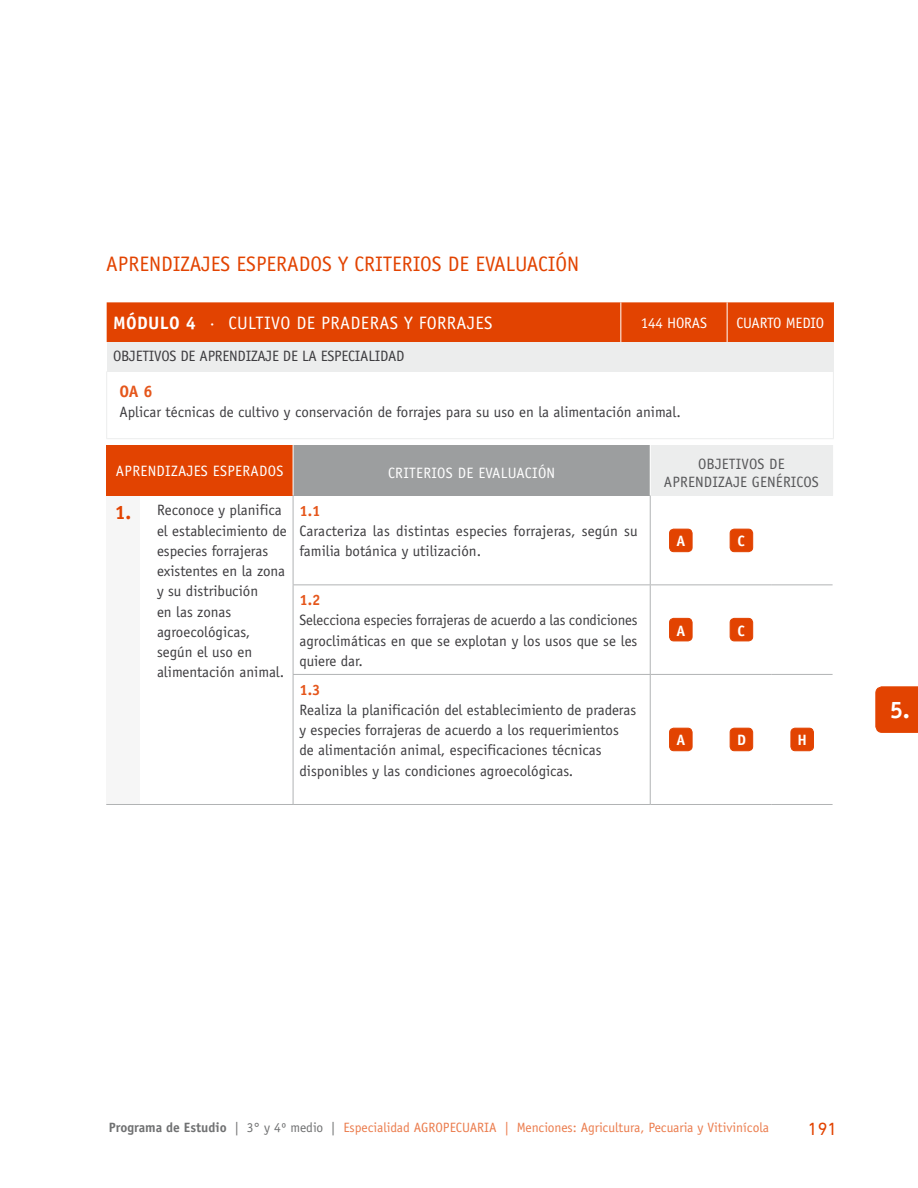
<style>
.page{position:relative;width:918px;height:1188px;background:#fff}
.page>*{position:absolute;margin:0;border:0;box-sizing:border-box;transform-origin:0 0}
.t1{font:700 24px "Officina Sans";color:#fff}
.t2{font:21px "Officina Sans";color:#e24301}
.t3{font:18px "Officina Sans";letter-spacing:.02em;color:#fff}
.t4{font:18px "DIN Next LT Pro";color:#e24301}
.t5{font:700 16.5px "Officina Sans";color:#e5561b}
.t6{font:15px/20.2px "Officina Sans";color:#3e3d40}
.t7{font:15px "Officina Sans";letter-spacing:.02em;color:#fff}
.t8{font:15px "Officina Sans";letter-spacing:.01em;color:#58585a}
.t9{font:700 15px "Officina Sans";color:#e5561b}
.t10{font:700 15px "Officina Sans";color:#fff}
.t11{font:13.5px "Officina Sans";color:#eb7c4d}
.s1{font-weight:700}
.s2{font-weight:700;font-size:19.5px;color:#e24301}
.s3{font-weight:700;color:#707172}
.s4{color:#707172}
</style>
<div class="page">
<svg style="left:875px;top:686px;width:43px;height:47px;background:#e24707"></svg>
<div style="left:107px;top:302px;width:726px;height:40px;background:#e24301"></div>
<div style="left:107px;top:342px;width:726px;height:29px;background:#eceded"></div>
<hr style="left:833px;top:371px;width:1px;height:67px;background:#eceded">
<hr style="left:106px;top:371px;width:1px;height:67px;background:#eceded">
<hr style="left:106px;top:438px;width:515px;height:1px;background:#eceded">
<hr style="left:621px;top:438px;width:106px;height:1px;background:#eceded">
<hr style="left:727px;top:438px;width:107px;height:1px;background:#eceded">
<hr style="left:833px;top:302px;width:1px;height:40px;background:#e24301">
<hr style="left:727px;top:302px;width:1px;height:40px;background:#fff">
<hr style="left:620px;top:302px;width:1px;height:40px;background:#fff">
<div style="left:106px;top:445px;width:187px;height:51px;background:#e24301"></div>
<div style="left:293px;top:445px;width:357px;height:51px;background:#9c9e9f"></div>
<div style="left:650px;top:445px;width:183px;height:51px;background:#eceded"></div>
<div style="left:106px;top:496px;width:34px;height:308px;background:#f6f6f6"></div>
<hr style="left:650px;top:445px;width:1px;height:51px;background:#fff">
<hr style="left:293px;top:445px;width:1px;height:51px;background:#fff">
<hr style="left:650px;top:675px;width:1px;height:129px;background:#b1b3b4">
<hr style="left:772px;top:674px;width:61px;height:1px;background:#b1b3b4">
<hr style="left:772px;top:804px;width:61px;height:1px;background:#b1b3b4">
<hr style="left:293px;top:584px;width:357px;height:1px;background:#b1b3b4">
<hr style="left:650px;top:674px;width:61px;height:1px;background:#b1b3b4">
<hr style="left:711px;top:674px;width:61px;height:1px;background:#b1b3b4">
<hr style="left:650px;top:804px;width:61px;height:1px;background:#b1b3b4">
<hr style="left:711px;top:804px;width:61px;height:1px;background:#b1b3b4">
<hr style="left:293px;top:674px;width:357px;height:1px;background:#b1b3b4">
<hr style="left:293px;top:804px;width:357px;height:1px;background:#b1b3b4">
<hr style="left:650px;top:584px;width:61px;height:1px;background:#b1b3b4">
<hr style="left:711px;top:584px;width:61px;height:1px;background:#b1b3b4">
<hr style="left:772px;top:584px;width:61px;height:1px;background:#b1b3b4">
<hr style="left:293px;top:496px;width:1px;height:88px;background:#b1b3b4">
<hr style="left:293px;top:585px;width:1px;height:89px;background:#b1b3b4">
<hr style="left:293px;top:675px;width:1px;height:129px;background:#b1b3b4">
<hr style="left:140px;top:804px;width:153px;height:1px;background:#b1b3b4">
<hr style="left:650px;top:496px;width:1px;height:88px;background:#b1b3b4">
<hr style="left:650px;top:585px;width:1px;height:89px;background:#b1b3b4">
<hr style="left:106px;top:804px;width:34px;height:1px;background:#b1b3b4">
<div style="left:670px;top:529px;width:22px;height:23px;background:#e24301;border-radius:4px"></div>
<div style="left:669px;top:529px;width:23px;height:23px;border:1px solid #e24301;border-radius:4px"></div>
<div style="left:730px;top:529px;width:23px;height:23px;background:#e24301;border-radius:4px"></div>
<div style="left:730px;top:529px;width:23px;height:23px;border:1px solid #e24301;border-radius:4px"></div>
<div style="left:670px;top:618px;width:22px;height:23px;background:#e24301;border-radius:4px"></div>
<div style="left:669px;top:618px;width:23px;height:23px;border:1px solid #e24301;border-radius:4px"></div>
<div style="left:730px;top:618px;width:23px;height:23px;background:#e24301;border-radius:4px"></div>
<div style="left:730px;top:618px;width:23px;height:23px;border:1px solid #e24301;border-radius:4px"></div>
<div style="left:670px;top:728px;width:22px;height:23px;background:#e24301;border-radius:4px"></div>
<div style="left:669px;top:728px;width:23px;height:23px;border:1px solid #e24301;border-radius:4px"></div>
<div style="left:730px;top:728px;width:23px;height:23px;background:#e24301;border-radius:4px"></div>
<div style="left:730px;top:728px;width:23px;height:23px;border:1px solid #e24301;border-radius:4px"></div>
<div style="left:791px;top:728px;width:22px;height:23px;background:#e24301;border-radius:4px"></div>
<div style="left:791px;top:728px;width:23px;height:23px;border:1px solid #e24301;border-radius:4px"></div>
<h2 class="t2" style="left:106px;top:251px;width:475px">APRENDIZAJES ESPERADOS Y CRITERIOS DE EVALUACIÓN</h2>
<p class="t3" style="left:113px;top:313px;width:381px"><span class="s1">MóDULO 4</span> · CULTIVO DE PRADERAS Y FORRAJES</p>
<p class="t7" style="left:641px;top:314px;width:44px">144 Horas</p>
<p class="t7" style="left:736px;top:314px;width:16px">Cuarto</p>
<p class="t7" style="left:786px;top:314px;width:38px">Medio</p>
<p class="t6" style="left:113px;top:346px;width:9px">objet</p>
<p class="t6" style="left:149px;top:346px;width:14px">ivos</p>
<p class="t6" style="left:181px;top:346px;width:36px">de Aprend</p>
<p class="t6" style="left:246px;top:346px;width:14px">izaje</p>
<p class="t6" style="left:283px;top:346px;width:46px">de la espec</p>
<p class="t6" style="left:355px;top:346px;width:34px">ialidad</p>
<p class="t5" style="left:119px;top:381px;width:35px">OA 6</p>
<p class="t6" style="left:119px;top:402px;width:563px">Aplicar técnicas de cultivo y conservación de forrajes para su uso en la alimentación animal.</p>
<p class="t7" style="left:116px;top:462px;width:18px">Aprend</p>
<p class="t7" style="left:165px;top:462px;width:15px">izajes</p>
<p class="t7" style="left:213px;top:462px;width:17px">Esperados</p>
<p class="t7" style="left:388px;top:464px;width:159px">Criterios de Eva luación</p>
<p class="t8" style="left:698px;top:455px;width:17px">Objet</p>
<p class="t8" style="left:736px;top:455px;width:15px">ivos</p>
<p class="t8" style="left:769px;top:455px;width:8px">de</p>
<p class="t8" style="left:664px;top:473px;width:18px">Aprend</p>
<p class="t8" style="left:712px;top:473px;width:14px">izaje</p>
<p class="t8" style="left:752px;top:473px;width:17px">Genér</p>
<p class="t8" style="left:791px;top:473px;width:14px">icos</p>
<p class="t6" style="left:157px;top:500px;width:131px;text-indent:-42px"><span class="s2">1.</span> Reconoce y planifica el establecimiento de especies forrajeras existentes en la zona y su distribución<br>en las zonas agroecológicas, según el uso en alimentación animal.</p>
<p class="t9" style="left:299px;top:501px;width:23px">1.1</p>
<p class="t6" style="left:299px;top:521px;width:340px">Caracteriza las distintas especies forrajeras, según su familia botánica y utilización.</p>
<p class="t10" style="left:676px;top:532px;width:9px">a</p>
<p class="t10" style="left:738px;top:532px;width:9px">C</p>
<p class="t9" style="left:299px;top:591px;width:23px">1.2</p>
<p class="t6" style="left:299px;top:610px;width:340px;text-align:justify">Selecciona especies forrajeras de acuerdo a las condiciones agroclimáticas en que se explotan y los usos que se les quiere dar.</p>
<p class="t10" style="left:676px;top:621px;width:9px">a</p>
<p class="t10" style="left:738px;top:621px;width:9px">C</p>
<p class="t9" style="left:299px;top:680px;width:23px">1.3</p>
<p class="t6" style="left:299px;top:700px;width:338px">Realiza la planificación del establecimiento de praderas y especies forrajeras de acuerdo a los requerimientos de alimentación animal, especificaciones técnicas disponibles y las condiciones agroecológicas.</p>
<p class="t10" style="left:676px;top:730px;width:10px">A</p>
<p class="t10" style="left:737px;top:730px;width:10px">D</p>
<p class="t10" style="left:798px;top:730px;width:11px">H</p>
<h1 class="t1" style="left:890px;top:695px;width:21px">5.</h1>
<p class="t11" style="left:109px;top:1120px;width:662px"><span class="s3">Programa de Estudio</span> <span class="s4">| 3° y 4º medio |</span> Especialidad AGROPECUARIA | Menciones: Agricultura, Pecuaria y Vitivinícola</p>
<p class="t4" style="left:808px;top:1118px;width:31px">191</p>
</div>
